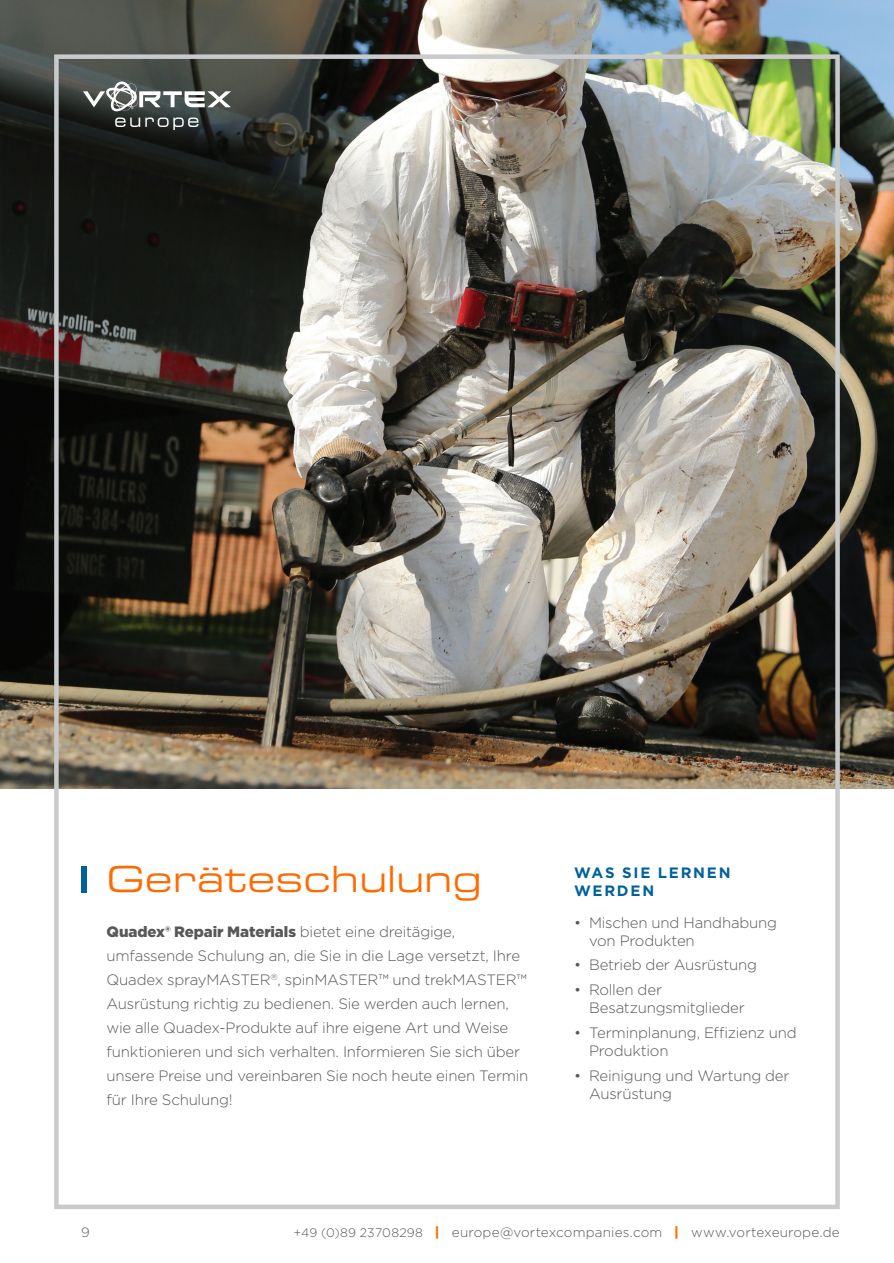
<style>
.page{position:relative;width:894px;height:1263px;background:#fff}
.page>*{position:absolute;margin:0;border:0;box-sizing:border-box;transform-origin:0 0}
.Project_Orange_Headline{font:39px "Eurostile Ext";letter-spacing:-.005em;color:#ff6a00}
.Copy{font:300 15px/24px "Gotham";letter-spacing:-.015em;color:#57585a}
.Copy-2{font:700 15px/18px "Gotham";letter-spacing:.115em;color:#00619c}
.t1{font:300 13.5px "Gotham";letter-spacing:.015em;color:#57585a}
.s1{font-weight:900}
.s2{font-size:12.3px}
.s3{font-weight:900;color:#ff6a00}
</style>
<div class="page">
<img style="left:0;top:0;width:893px;height:788px">
<img style="left:52px;top:52px;width:789px;height:1157px">
<svg style="left:115px;top:118px;width:83px;height:12px"></svg>
<svg style="left:83px;top:82px;width:148px;height:29px"></svg>
<p class="Project_Orange_Headline" style="left:106px;top:851px;width:377px">Geräteschulung</p>
<p class="Copy" style="left:106px;top:919px;width:423px"><span class="s1">Quadex® Repair Materials</span> bietet eine dreitägige, umfassende Schulung an, die Sie in die Lage versetzt, Ihre Quadex sprayMASTER<sup>®</sup>, spinMASTER™ und trekMASTER™ Ausrüstung richtig zu bedienen. Sie werden auch lernen, wie alle Quadex-Produkte auf ihre eigene Art und Weise funktionieren und sich verhalten. Informieren Sie sich über unsere Preise und vereinbaren Sie noch heute einen Termin für Ihre Schulung!</p>
<p class="Copy-2" style="left:573px;top:863px;width:158px">WAS SIE LERNEN<br>WERDEN</p>
<p class="Copy" style="left:588px;top:913px;width:189px;line-height:18px;text-indent:-15px">• Mischen und Handhabung von Produkten</p>
<p class="Copy" style="left:573px;top:952px;width:184px">• Betrieb der Ausrüstung</p>
<p class="Copy" style="left:588px;top:980px;width:157px;line-height:18px;text-indent:-15px">• Rollen der<br>Besatzungsmitglieder</p>
<p class="Copy" style="left:588px;top:1023px;width:209px;line-height:18px;text-indent:-15px">• Terminplanung, Effizienz und<br>Produktion</p>
<p class="Copy" style="left:588px;top:1066px;width:202px;line-height:18px;text-indent:-15px">• Reinigung und Wartung der<br>Ausrüstung</p>
<p class="t1" style="left:81px;top:1225px;width:10px">9</p>
<p class="t1" style="left:293px;top:1225px;width:547px"><span class="s2">+49 (0)89 23708298</span> <span class="s3">|</span> europe@vortexcompanies.com <span class="s3">|</span> www.vortexeurope.de</p>
</div>
